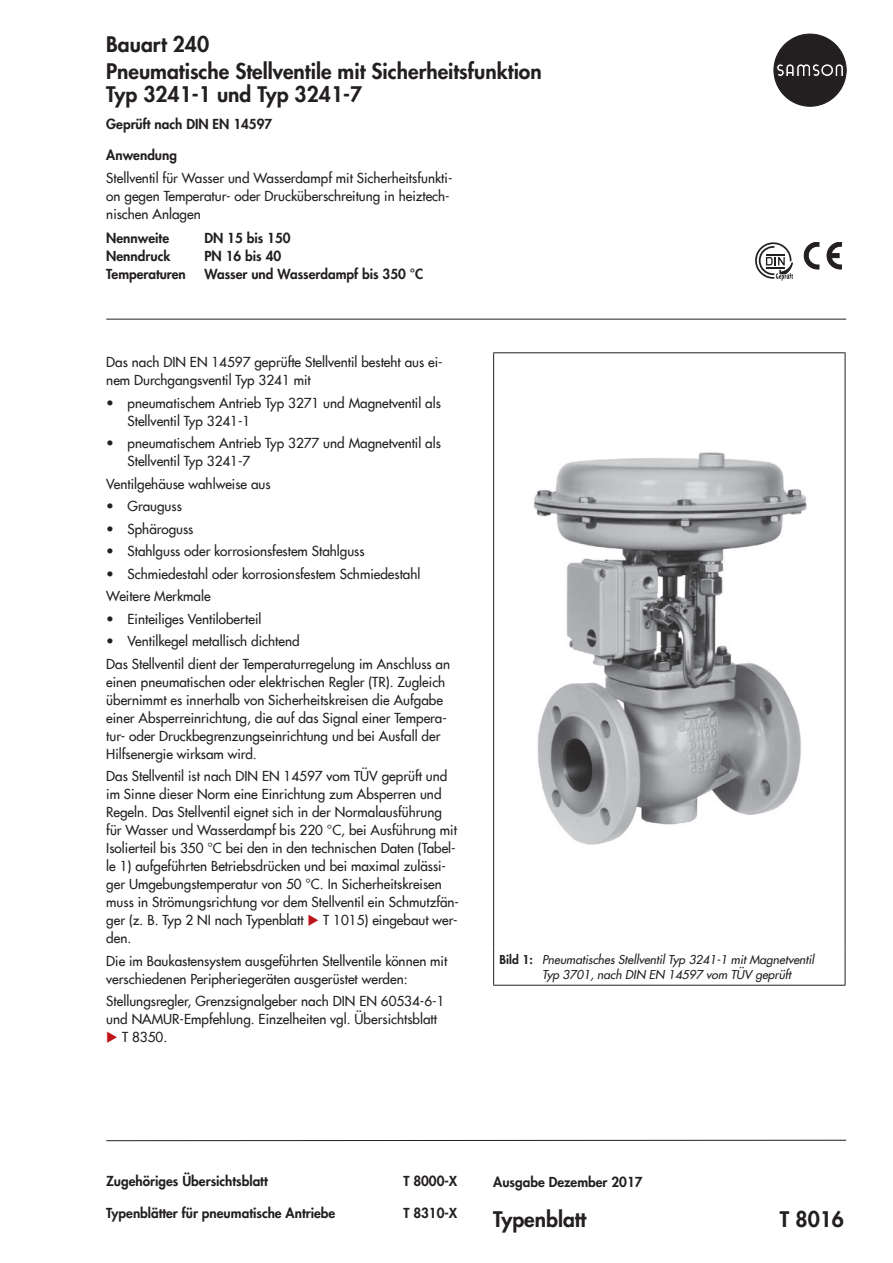
<style>
.page{position:relative;width:893px;height:1263px;background:#fff}
.page>*{position:absolute;margin:0;border:0;box-sizing:border-box;transform-origin:0 0}
.t1{font:800 21px/27px "Futura Com";color:#231f20}
.t2{font:500 13.5px/18px "Futura Com";color:#231f20}
.t3{font:800 13.5px "Futura Com";color:#231f20}
.t4{font:italic 500 12px/15px "Futura Com";color:#231f20}
.s1{font-family:"Futura";font-weight:400}
.s2{color:#be151b}
.s3{font-weight:800;font-style:normal}
</style>
<div class="page">
<svg style="left:774px;top:34px;width:72px;height:72px"></svg>
<hr style="left:106px;top:319px;width:740px;height:1px;background:#231f20">
<svg style="left:106px;top:1139px;width:741px;height:2px"></svg>
<svg style="left:755px;top:242px;width:38px;height:39px"></svg>
<svg style="left:804px;top:242px;width:15px;height:27px"></svg>
<svg style="left:827px;top:242px;width:15px;height:27px"></svg>
<hr style="left:829px;top:254px;width:10px;height:4px;background:#231f20">
<hr style="left:493px;top:352px;width:352px;height:1px;background:#231f20">
<hr style="left:493px;top:353px;width:1px;height:595px;background:#231f20">
<hr style="left:845px;top:353px;width:1px;height:595px;background:#231f20">
<hr style="left:493px;top:948px;width:1px;height:37px;background:#231f20">
<hr style="left:845px;top:948px;width:1px;height:37px;background:#231f20">
<hr style="left:493px;top:985px;width:352px;height:1px;background:#231f20">
<img style="left:534px;top:452px;width:273px;height:393px">
<h1 class="t1" style="left:106px;top:30px;width:437px">Bauart 240<br>Pneumatische Stellventile mit Sicherheitsfunktion</h1>
<h1 class="t1" style="left:106px;top:79px;width:257px">Typ 3241-1 und Typ 3241-7</h1>
<p class="t3" style="left:106px;top:113px;width:168px">Geprüft nach DIN EN 14597</p>
<p class="t3" style="left:106px;top:145px;width:72px">Anwendung</p>
<p class="t2" style="left:106px;top:168px;width:348px">Stellventil für Wasser und Wasserdampf mit Sicherheitsfunkti&shy;on gegen Temperatur- oder Drucküberschreitung in heiztech&shy;nischen Anlagen</p>
<p class="t3" style="left:106px;top:228px;width:64px">Nennweite</p>
<p class="t3" style="left:204px;top:228px;width:88px">DN 15 bis 150</p>
<p class="t3" style="left:106px;top:246px;width:66px">Nenndruck</p>
<p class="t3" style="left:204px;top:246px;width:78px">PN 16 bis 40</p>
<p class="t3" style="left:106px;top:264px;width:81px">Temperaturen</p>
<p class="t3" style="left:204px;top:264px;width:220px">Wasser und Wasserdampf bis 350 °C</p>
<p class="t2" style="left:106px;top:352px;width:338px">Das nach DIN EN 14597 geprüfte Stellventil besteht aus ei&shy;nem Durchgangsventil Typ 3241 mit</p>
<p class="t2" style="left:128px;top:393px;width:315px;text-indent:-21px"><span class="s1">•</span> pneumatischem Antrieb Typ 3271 und Magnetventil als<br>Stellventil Typ 3241-1</p>
<p class="t2" style="left:128px;top:433px;width:315px;text-indent:-21px"><span class="s1">•</span> pneumatischem Antrieb Typ 3277 und Magnetventil als<br>Stellventil Typ 3241-7</p>
<p class="t2" style="left:106px;top:474px;width:166px">Ventilgehäuse wahlweise aus</p>
<p class="t2" style="left:106px;top:496px;width:77px"><span class="s1">•</span> Grauguss</p>
<p class="t2" style="left:106px;top:519px;width:89px"><span class="s1">•</span> Sphäroguss</p>
<p class="t2" style="left:106px;top:541px;width:260px"><span class="s1">•</span> Stahlguss oder korrosionsfestem Stahlguss</p>
<p class="t2" style="left:106px;top:562px;width:316px;line-height:22.5px"><span class="s1">•</span> Schmiedestahl oder korrosionsfestem Schmiedestahl<br>Weitere Merkmale</p>
<p class="t2" style="left:106px;top:609px;width:157px"><span class="s1">•</span> Einteiliges Ventiloberteil</p>
<p class="t2" style="left:106px;top:629px;width:345px;line-height:22.5px"><span class="s1">•</span> Ventilkegel metallisch dichtend<br>Das Stellventil dient der Temperaturregelung im Anschluss an</p>
<p class="t2" style="left:106px;top:672px;width:342px">einen pneumatischen oder elektrischen Regler (TR). Zugleich übernimmt es innerhalb von Sicherheitskreisen die Aufgabe einer Absperreinrichtung, die auf das Signal einer Tempera&shy;tur- oder Druckbegrenzungseinrichtung und bei Ausfall der Hilfsenergie wirksam wird.</p>
<p class="t2" style="left:106px;top:766px;width:354px">Das Stellventil ist nach DIN EN 14597 vom TÜV geprüft und im Sinne dieser Norm eine Einrichtung zum Absperren und Regeln. Das Stellventil eignet sich in der Normalausführung für Wasser und Wasserdampf bis 220 °C, bei Ausführung mit Isolierteil bis 350 °C bei den in den technischen Daten (Tabel&shy;le 1) aufgeführten Betriebsdrücken und bei maximal zulässi&shy;ger Umgebungstemperatur von 50 °C. In Sicherheitskreisen muss in Strömungsrichtung vor dem Stellventil ein Schmutzfän&shy;ger (z. B. Typ 2 NI nach Typenblatt <span class="s2">◆</span> T 1015) eingebaut wer&shy;den.</p>
<p class="t2" style="left:106px;top:951px;width:342px">Die im Baukastensystem ausgeführten Stellventile können mit verschiedenen Peripheriegeräten ausgerüstet werden:</p>
<p class="t2" style="left:106px;top:991px;width:340px">Stellungsregler, Grenzsignalgeber nach DIN EN 60534-6-1 und NAMUR-Empfehlung. Einzelheiten vgl. Übersichtsblatt</p>
<p class="t2" style="left:106px;top:1027px;width:62px"><span class="s2">◆</span> T 8350.</p>
<p class="t4" style="left:542px;top:952px;width:273px;text-indent:-43px"><span class="s3">Bild 1:</span> Pneumatisches Stellventil Typ 3241-1 mit Magnetventil<br>Typ 3701, nach DIN EN 14597 vom TÜV geprüft</p>
<p class="t3" style="left:106px;top:1171px;width:163px">Zugehöriges Übersichtsblatt</p>
<p class="t3" style="left:403px;top:1171px;width:55px">T 8000-X</p>
<p class="t3" style="left:106px;top:1202px;width:230px">Typenblätter für pneumatische Antriebe</p>
<p class="t3" style="left:403px;top:1202px;width:55px">T 8310-X</p>
<p class="t3" style="left:493px;top:1172px;width:151px">Ausgabe Dezember 2017</p>
<h1 class="t1" style="left:493px;top:1205px;width:95px">Typenblatt</h1>
<h1 class="t1" style="left:780px;top:1205px;width:66px">T 8016</h1>
</div>
